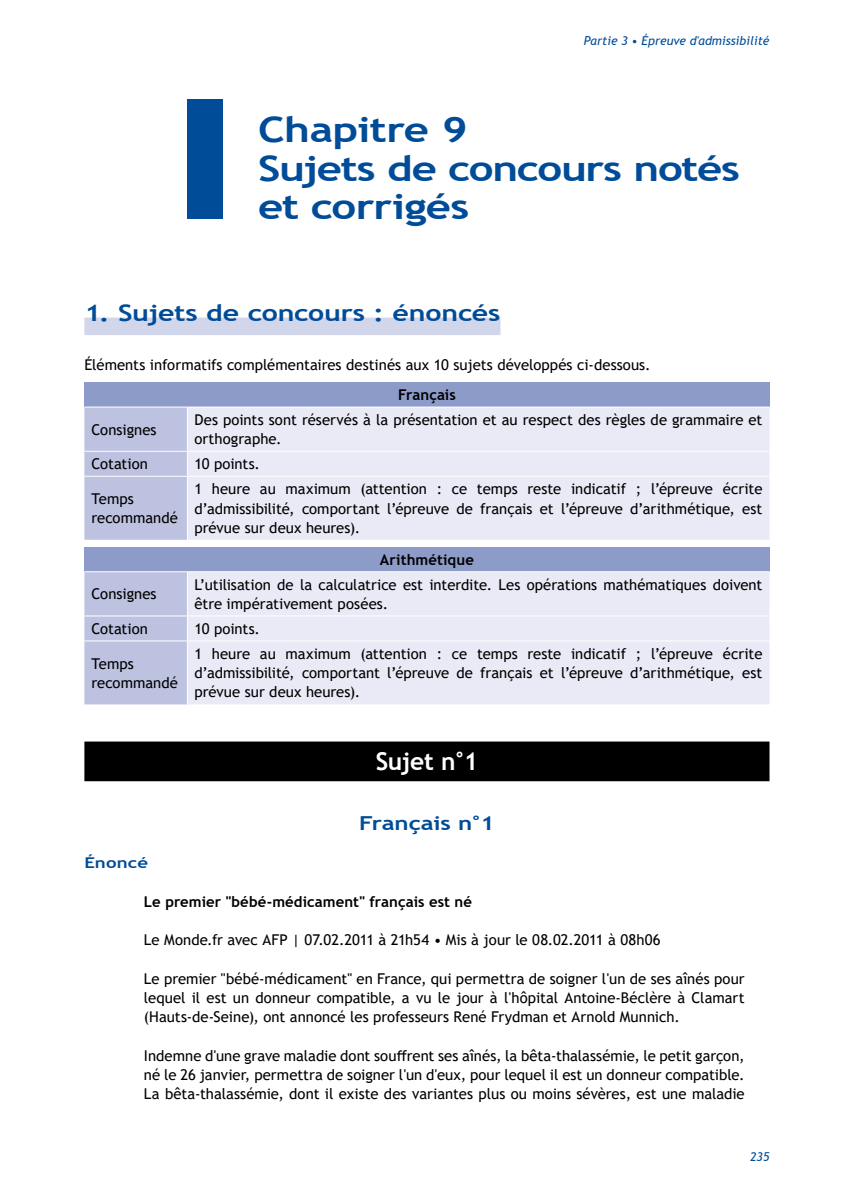
<style>
.page{position:relative;width:844px;height:1191px;background:#fff}
.page>*{position:absolute;margin:0;border:0;box-sizing:border-box;transform-origin:0 0}
.t1{font:700 35px/38.5px "Trebuchet MS";letter-spacing:-.025em;color:#004c98;scale:1.25 1}
.t2{font:700 24.5px "Trebuchet MS";letter-spacing:-.015em;color:#fff}
.t3{font:700 22.75px "Trebuchet MS";letter-spacing:-.005em;color:#004c98;scale:1.25 1}
.t4{font:700 19.25px "Trebuchet MS";letter-spacing:-.01em;color:#004c98;scale:1.25 1}
.t5{font:14.88px/19.2px "Trebuchet MS";color:#000}
.t6{font:700 14.88px "Trebuchet MS";letter-spacing:.005em;color:#000}
.t7{font:700 14.88px "Trebuchet MS";letter-spacing:.01em;color:#004c98;scale:1.25 1}
.t8{font:italic 12.25px "Trebuchet MS";color:#004c98}
</style>
<div class="page">
<div style="left:84px;top:317px;width:416px;height:18px;background:#d2d6ea"></div>
<div style="left:187px;top:99px;width:36px;height:119px;background:#004c98"></div>
<div style="left:84px;top:382px;width:685px;height:25px;background:#8d9bc9"></div>
<div style="left:188px;top:408px;width:581px;height:132px;background:#e9eaf5"></div>
<hr style="left:84px;top:406px;width:103px;height:1px;background:#fff">
<hr style="left:187px;top:406px;width:582px;height:1px;background:#fff">
<hr style="left:187px;top:451px;width:582px;height:1px;background:#fff">
<div style="left:84px;top:407px;width:103px;height:133px;background:#bcc2df"></div>
<hr style="left:84px;top:476px;width:103px;height:1px;background:#fff">
<hr style="left:187px;top:476px;width:582px;height:1px;background:#fff">
<div style="left:84px;top:547px;width:685px;height:25px;background:#8d9bc9"></div>
<div style="left:188px;top:572px;width:581px;height:132px;background:#e9eaf5"></div>
<hr style="left:84px;top:571px;width:103px;height:1px;background:#fff">
<hr style="left:187px;top:571px;width:582px;height:1px;background:#fff">
<hr style="left:187px;top:615px;width:582px;height:1px;background:#fff">
<div style="left:84px;top:572px;width:103px;height:132px;background:#bcc2df"></div>
<hr style="left:84px;top:640px;width:103px;height:1px;background:#fff">
<hr style="left:187px;top:640px;width:582px;height:1px;background:#fff">
<div style="left:86px;top:743px;width:681px;height:36px;background:#000"></div>
<div style="left:84px;top:741px;width:685px;height:40px;border:4px solid #000"></div>
<p class="t8" style="left:584px;top:33px;width:187px">Partie 3 • Épreuve d'admissibilité</p>
<h1 class="t1" style="left:258px;top:111px;width:387px">Chapitre 9<br>Sujets de concours notés et corrigés</h1>
<h3 class="t3" style="left:84px;top:299px;width:334px">1. Sujets de concours : énoncés</h3>
<p class="t5" style="left:84px;top:355px;width:567px">Éléments informatifs complémentaires destinés aux 10 sujets développés ci-dessous.</p>
<p class="t6" style="left:398px;top:385px;width:59px">Français</p>
<p class="t5" style="left:91px;top:420px;width:67px">Consignes</p>
<p class="t5" style="left:194px;top:410px;width:569px">Des points sont réservés à la présentation et au respect des règles de grammaire et orthographe.</p>
<p class="t5" style="left:91px;top:454px;width:58px">Cotation</p>
<p class="t5" style="left:194px;top:454px;width:67px">10 points.</p>
<p class="t5" style="left:91px;top:489px;width:88px">Temps recommandé</p>
<p class="t5" style="left:194px;top:479px;width:569px;text-align:justify">1 heure au maximum (attention : ce temps reste indicatif ; l’épreuve écrite d’admissibilité, comportant l’épreuve de français et l’épreuve d’arithmétique, est prévue sur deux heures).</p>
<p class="t6" style="left:380px;top:550px;width:95px">Arithmétique</p>
<p class="t5" style="left:91px;top:584px;width:67px">Consignes</p>
<p class="t5" style="left:194px;top:575px;width:569px">L’utilisation de la calculatrice est interdite. Les opérations mathématiques doivent être impérativement posées.</p>
<p class="t5" style="left:91px;top:619px;width:58px">Cotation</p>
<p class="t5" style="left:194px;top:619px;width:67px">10 points.</p>
<p class="t5" style="left:91px;top:653px;width:88px">Temps recommandé</p>
<p class="t5" style="left:194px;top:644px;width:569px;text-align:justify">1 heure au maximum (attention : ce temps reste indicatif ; l’épreuve écrite d’admissibilité, comportant l’épreuve de français et l’épreuve d’arithmétique, est prévue sur deux heures).</p>
<h2 class="t2" style="left:375px;top:746px;width:104px">Sujet n°1</h2>
<p class="t4" style="left:359px;top:811px;width:110px">Français n°1</p>
<p class="t7" style="left:84px;top:853px;width:52px">Énoncé</p>
<p class="t6" style="left:144px;top:892px;width:329px">Le premier "bébé-médicament" français est né</p>
<p class="t5" style="left:144px;top:930px;width:518px">Le Monde.fr avec AFP | 07.02.2011 à 21h54 • Mis à jour le 08.02.2011 à 08h06</p>
<p class="t5" style="left:144px;top:968px;width:602px;text-align:justify">Le premier "bébé-médicament" en France, qui permettra de soigner l'un de ses aînés pour lequel il est un donneur compatible, a vu le jour à l'hôpital Antoine-Béclère à Clamart (Hauts-de-Seine), ont annoncé les professeurs René Frydman et Arnold Munnich.</p>
<p class="t5" style="left:144px;top:1045px;width:602px;text-align:justify">Indemne d'une grave maladie dont souffrent ses aînés, la bêta-thalassémie, le petit garçon, né le 26 janvier, permettra de soigner l'un d'eux, pour lequel il est un donneur compatible.<br>La bêta-thalassémie, dont il existe des variantes plus ou moins sévères, est une maladie</p>
<p class="t8" style="left:750px;top:1149px;width:21px">235</p>
</div>
